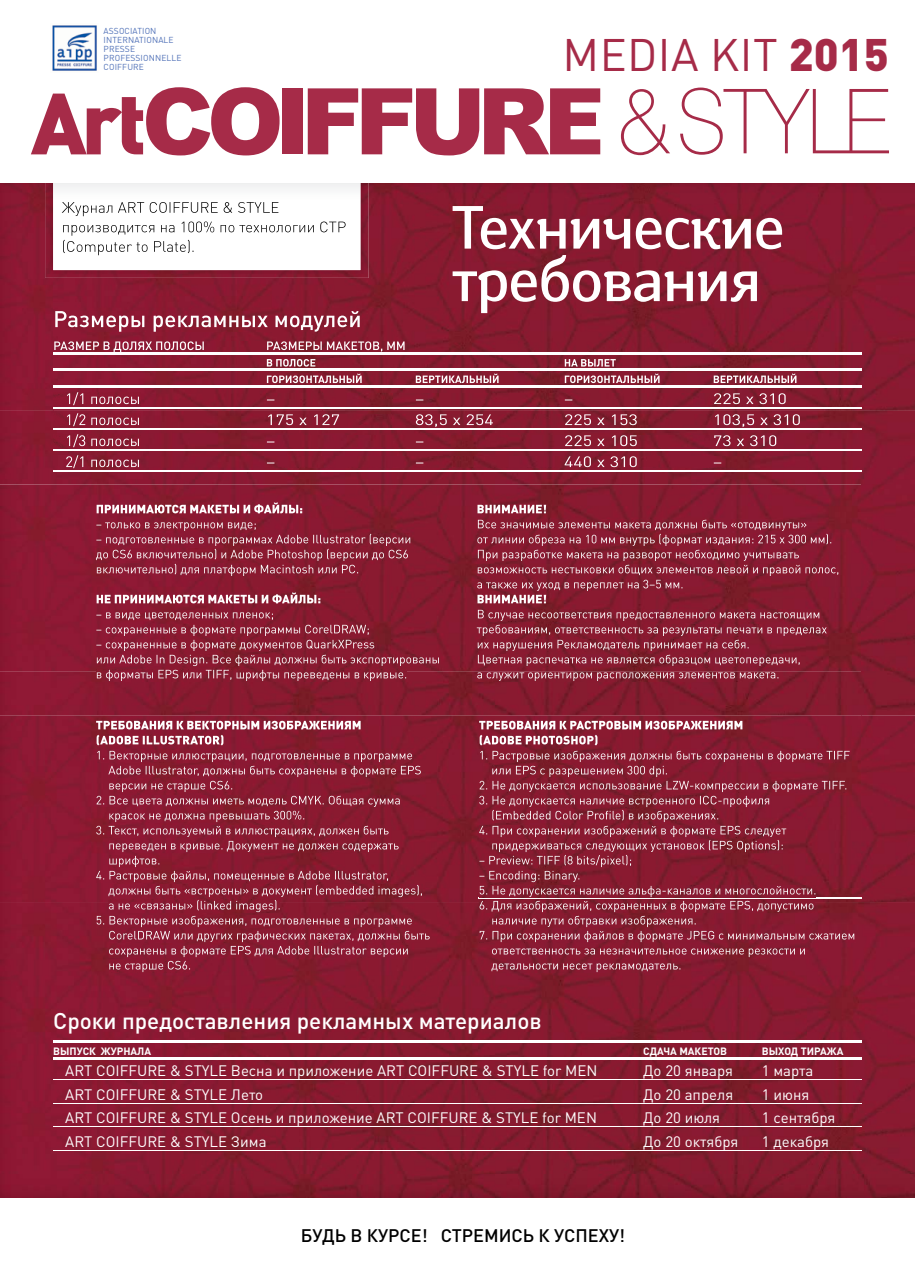
<style>
.page{position:relative;width:915px;height:1276px;background:#fff}
.page>*{position:absolute;margin:0;border:0;box-sizing:border-box;transform-origin:0 0}
.t1{font:60px/52.5px "Susan";letter-spacing:-.04em;color:#fff}
.t2{font:45px "DIN Pro";letter-spacing:.01em;color:#a62b48}
.t3{font:500 22.5px "DIN Pro";color:#fff}
.t4{font:500 18px "DIN Pro";color:#000}
.t5{font:15px "DIN Pro";color:#fff}
.t6{font:700 10.5px "DIN Pro";color:#fff}
.t7{font:8.55px/9px "DIN Pro";letter-spacing:.015em;color:#4f70b7}
.s1{font-weight:900}
</style>
<div class="page">
<div style="left:0;top:183px;width:53px;height:228px;background:#8b1932"></div>
<img style="left:323px;top:183px;width:591px;height:228px">
<img style="left:53px;top:278px;width:270px;height:133px">
<img style="left:0;top:411px;width:914px;height:763px">
<img style="left:53px;top:352px;width:808px;height:2px">
<img style="left:53px;top:368px;width:808px;height:3px">
<img style="left:53px;top:385px;width:808px;height:2px">
<img style="left:53px;top:407px;width:808px;height:1px">
<img style="left:53px;top:428px;width:808px;height:1px">
<img style="left:53px;top:449px;width:808px;height:1px">
<img style="left:53px;top:470px;width:808px;height:1px">
<img style="left:55px;top:311px;width:306px;height:21px">
<img style="left:54px;top:341px;width:350px;height:11px">
<img style="left:53px;top:359px;width:562px;height:7px">
<img style="left:53px;top:374px;width:744px;height:9px">
<img style="left:53px;top:392px;width:87px;height:13px">
<img style="left:267px;top:393px;width:518px;height:11px">
<img style="left:53px;top:413px;width:87px;height:13px">
<img style="left:268px;top:414px;width:531px;height:13px">
<img style="left:53px;top:434px;width:87px;height:13px">
<img style="left:267px;top:435px;width:509px;height:11px">
<img style="left:53px;top:455px;width:87px;height:13px">
<img style="left:267px;top:456px;width:454px;height:11px">
<img style="left:477px;top:505px;width:69px;height:8px">
<img style="left:477px;top:520px;width:329px;height:11px">
<img style="left:477px;top:533px;width:355px;height:13px">
<img style="left:477px;top:550px;width:322px;height:11px">
<img style="left:477px;top:565px;width:362px;height:11px">
<img style="left:477px;top:580px;width:205px;height:11px">
<img style="left:477px;top:595px;width:69px;height:8px">
<img style="left:477px;top:610px;width:343px;height:11px">
<img style="left:476px;top:625px;width:350px;height:11px">
<img style="left:477px;top:640px;width:271px;height:11px">
<img style="left:477px;top:655px;width:323px;height:11px">
<img style="left:477px;top:672px;width:301px;height:9px">
<img style="left:96px;top:721px;width:265px;height:8px">
<img style="left:97px;top:734px;width:126px;height:11px">
<img style="left:97px;top:751px;width:315px;height:11px">
<img style="left:108px;top:766px;width:313px;height:11px">
<img style="left:109px;top:781px;width:123px;height:11px">
<img style="left:96px;top:796px;width:304px;height:11px">
<img style="left:109px;top:811px;width:195px;height:11px">
<img style="left:96px;top:826px;width:293px;height:11px">
<img style="left:109px;top:841px;width:290px;height:11px">
<img style="left:109px;top:856px;width:50px;height:11px">
<img style="left:96px;top:871px;width:293px;height:11px">
<img style="left:108px;top:884px;width:315px;height:13px">
<img style="left:109px;top:899px;width:170px;height:3px">
<img style="left:109px;top:902px;width:170px;height:10px">
<img style="left:97px;top:916px;width:315px;height:11px">
<img style="left:109px;top:931px;width:321px;height:11px">
<img style="left:109px;top:946px;width:299px;height:11px">
<img style="left:109px;top:961px;width:81px;height:11px">
<img style="left:478px;top:898px;width:383px;height:1px">
<img style="left:479px;top:721px;width:264px;height:8px">
<img style="left:479px;top:734px;width:118px;height:11px">
<img style="left:480px;top:751px;width:369px;height:11px">
<img style="left:492px;top:766px;width:174px;height:11px">
<img style="left:479px;top:781px;width:367px;height:11px">
<img style="left:479px;top:796px;width:291px;height:11px">
<img style="left:492px;top:809px;width:226px;height:13px">
<img style="left:479px;top:826px;width:307px;height:11px">
<img style="left:492px;top:839px;width:290px;height:13px">
<img style="left:479px;top:854px;width:152px;height:13px">
<img style="left:479px;top:871px;width:100px;height:11px">
<img style="left:479px;top:886px;width:336px;height:11px">
<img style="left:479px;top:901px;width:335px;height:1px">
<img style="left:479px;top:902px;width:335px;height:10px">
<img style="left:492px;top:916px;width:203px;height:11px">
<img style="left:479px;top:931px;width:376px;height:11px">
<img style="left:492px;top:948px;width:313px;height:9px">
<img style="left:491px;top:963px;width:189px;height:9px">
<img style="left:45px;top:183px;width:323px;height:95px">
<img style="left:53px;top:183px;width:307px;height:87px">
<img style="left:62px;top:202px;width:217px;height:14px">
<img style="left:63px;top:221px;width:283px;height:15px">
<img style="left:63px;top:240px;width:130px;height:15px">
<img style="left:97px;top:502px;width:206px;height:11px">
<img style="left:96px;top:522px;width:160px;height:9px">
<img style="left:96px;top:533px;width:315px;height:13px">
<img style="left:96px;top:548px;width:312px;height:13px">
<img style="left:97px;top:563px;width:261px;height:13px">
<img style="left:97px;top:592px;width:224px;height:11px">
<img style="left:96px;top:612px;width:177px;height:8px">
<img style="left:96px;top:625px;width:272px;height:11px">
<img style="left:96px;top:640px;width:278px;height:11px">
<img style="left:97px;top:655px;width:343px;height:11px">
<img style="left:97px;top:670px;width:309px;height:1px">
<img style="left:97px;top:671px;width:309px;height:10px">
<img style="left:0;top:1174px;width:914px;height:24px">
<div style="left:282px;top:88px;width:20px;height:66px;background:#a62b48"></div>
<svg style="left:307px;top:88px;width:293px;height:67px"></svg>
<svg style="left:31px;top:87px;width:248px;height:68px"></svg>
<svg style="left:620px;top:88px;width:269px;height:67px"></svg>
<img style="left:52px;top:25px;width:45px;height:46px">
<hr style="left:53px;top:1040px;width:808px;height:2px;background:#fff">
<hr style="left:53px;top:1057px;width:808px;height:2px;background:#fff">
<hr style="left:53px;top:1079px;width:808px;height:1px;background:#fff">
<hr style="left:53px;top:1103px;width:808px;height:1px;background:#fff">
<hr style="left:53px;top:1126px;width:808px;height:1px;background:#fff">
<hr style="left:53px;top:1150px;width:808px;height:1px;background:#fff">
<p class="t7" style="left:104px;top:26px;width:79px">ASSOCIATION<br>INTERNATIONALE<br>PRESSE<br>PROFESSIONNELLE<br>COIFFURE</p>
<h2 class="t2" style="left:562px;top:24px;width:328px">MEDIA KIT <span class="s1">2015</span></h2>
<h1 class="t1" style="left:451px;top:201px;width:335px">Технические требования</h1>
<h3 class="t3" style="left:53px;top:1005px;width:490px">Сроки предоставления рекламных материалов</h3>
<p class="t6" style="left:53px;top:1044px;width:99px">ВЫПУСК ЖУРНАЛА</p>
<p class="t6" style="left:643px;top:1044px;width:85px">СДАЧА МАКЕТОВ</p>
<p class="t6" style="left:761px;top:1044px;width:83px">ВЫХОД ТИРАЖА</p>
<p class="t5" style="left:65px;top:1060px;width:533px">ART COIFFURE &amp; STYLE Весна и приложение ART COIFFURE &amp; STYLE for MEN</p>
<p class="t5" style="left:643px;top:1060px;width:91px">До 20 января</p>
<p class="t5" style="left:761px;top:1060px;width:53px">1 марта</p>
<p class="t5" style="left:65px;top:1084px;width:199px">ART COIFFURE &amp; STYLE Лето</p>
<p class="t5" style="left:643px;top:1084px;width:92px">До 20 апреля</p>
<p class="t5" style="left:761px;top:1084px;width:49px">1 июня</p>
<p class="t5" style="left:65px;top:1107px;width:533px">ART COIFFURE &amp; STYLE Осень и приложение ART COIFFURE &amp; STYLE for MEN</p>
<p class="t5" style="left:643px;top:1107px;width:78px">До 20 июля</p>
<p class="t5" style="left:761px;top:1107px;width:75px">1 сентября</p>
<p class="t5" style="left:65px;top:1131px;width:203px">ART COIFFURE &amp; STYLE Зима</p>
<p class="t5" style="left:643px;top:1131px;width:97px">До 20 октября</p>
<p class="t5" style="left:761px;top:1131px;width:69px">1 декабря</p>
<p class="t4" style="left:300px;top:1223px;width:326px">БУДЬ В КУРСЕ! СТРЕМИСЬ К УСПЕХУ!</p>
</div>
